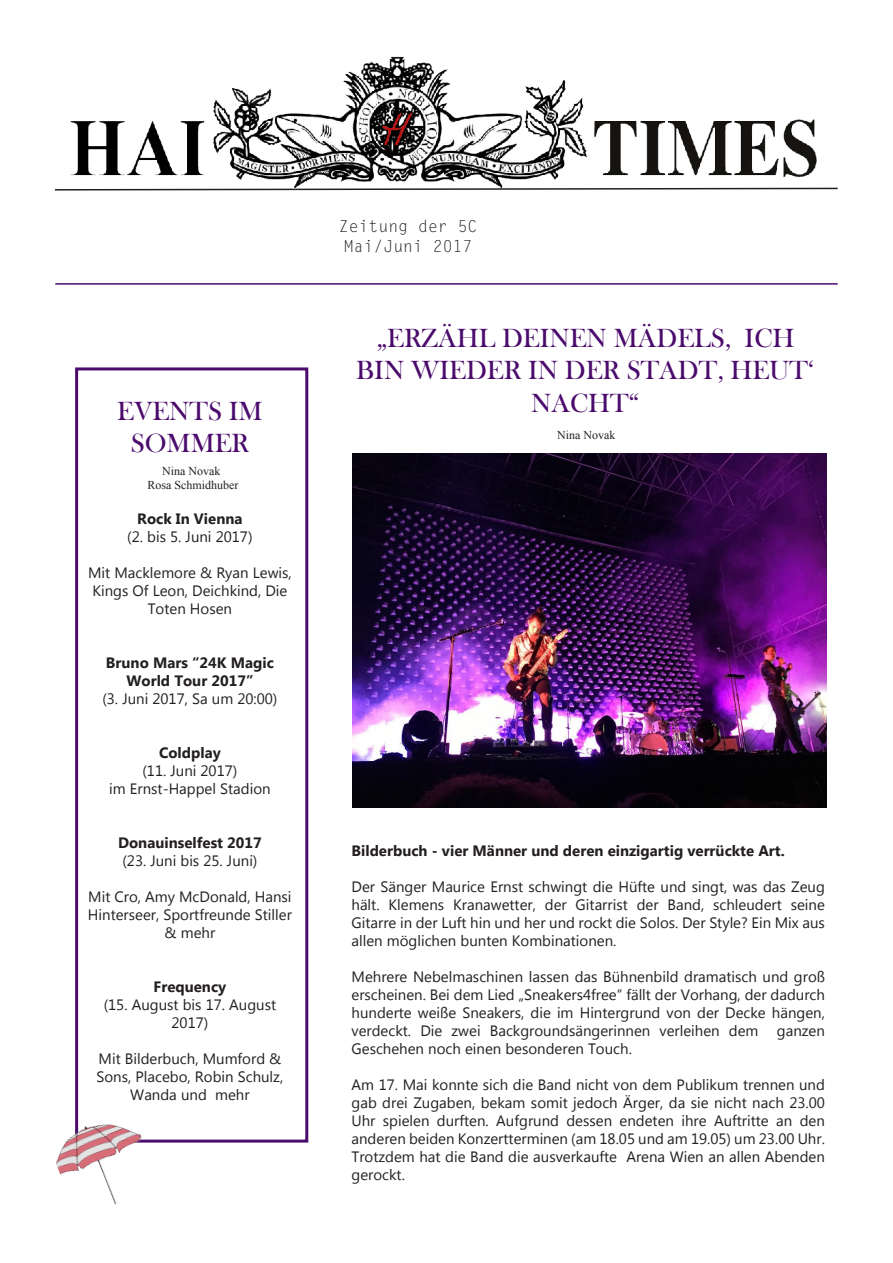
<style>
.page{position:relative;width:893px;height:1263px;background:#fff}
.page>*{position:absolute;margin:0;border:0;box-sizing:border-box;transform-origin:0 0}
.Überschrift_Neu{font:27px/32.4px "Bask Old Face";color:#4b0b6c;text-align:center}
.Überschrift{font:27px/32.4px "Bask Old Face";color:#4b0b6c;text-align:center}
.Quiz{font:16.5px "Letter Gothic Std";color:#231f20}
.Text_1{font:15px/18px "Lao UI";color:#231f20;text-align:center}
.Text_1-2{font:700 15px/18px "Lao UI";color:#231f20;text-align:center}
.Text_Norm{font:700 15px "Lao UI";color:#231f20}
.Name{font:12px "Times New Roman";color:#231f20}
</style>
<div class="page">
<img style="left:71px;top:56px;width:745px;height:131px">
<img style="left:353px;top:454px;width:473px;height:354px">
<hr style="left:55px;top:283px;width:783px;height:2px;background:#4b0b6c">
<div style="left:75px;top:367px;width:233px;height:775px;border:3px solid #4b0b6c"></div>
<img style="left:56px;top:1109px;width:105px;height:96px">
<svg style="left:54px;top:187px;width:784px;height:4px"></svg>
<p class="Überschrift" style="left:117px;top:395px;width:147px">EVENTS IM<br>SOMMER</p>
<p class="Name" style="left:162px;top:463px;width:60px">Nina Novak</p>
<p class="Name" style="left:147px;top:477px;width:92px">Rosa Schmidhuber</p>
<p class="Text_1-2" style="left:137px;top:509px;width:107px">Rock In Vienna</p>
<p class="Text_1" style="left:127px;top:527px;width:127px">(2. bis 5. Juni 2017)</p>
<p class="Text_1" style="left:88px;top:563px;width:205px">Mit Macklemore &amp; Ryan Lewis,<br>Kings Of Leon, Deichkind, Die<br>Toten Hosen</p>
<p class="Text_1-2" style="left:106px;top:653px;width:169px">Bruno Mars “24K Magic<br>World Tour 2017”</p>
<p class="Text_1" style="left:102px;top:689px;width:177px">(3. Juni 2017, Sa um 20:00)</p>
<p class="Text_1-2" style="left:159px;top:743px;width:63px">Coldplay</p>
<p class="Text_1" style="left:142px;top:761px;width:97px">(11. Juni 2017)</p>
<p class="Text_1" style="left:109px;top:779px;width:163px">im Ernst-Happel Stadion</p>
<p class="Text_1-2" style="left:118px;top:833px;width:145px">Donauinselfest 2017</p>
<p class="Text_1" style="left:122px;top:851px;width:137px">(23. Juni bis 25. Juni)</p>
<p class="Text_1" style="left:88px;top:887px;width:205px">Mit Cro, Amy McDonald, Hansi<br>Hinterseer, Sportfreunde Stiller &amp; mehr</p>
<p class="Text_1-2" style="left:154px;top:977px;width:74px">Frequency</p>
<p class="Text_1" style="left:104px;top:995px;width:174px">(15. August bis 17. August<br>2017)</p>
<p class="Text_1" style="left:97px;top:1049px;width:188px">Mit Bilderbuch, Mumford &amp;<br>Sons, Placebo, Robin Schulz,<br>Wanda und mehr</p>
<p class="Quiz" style="left:339px;top:217px;width:140px">Zeitung der 5C</p>
<p class="Quiz" style="left:344px;top:236px;width:130px">Mai/Juni 2017</p>
<p class="Überschrift_Neu" style="left:356px;top:322px;width:460px">„ERZÄHL DEINEN MÄDELS, ICH<br>BIN WIEDER IN DER STADT, HEUT‘<br>NACHT“</p>
<p class="Name" style="left:557px;top:427px;width:60px">Nina Novak</p>
<p class="Text_Norm" style="left:351px;top:841px;width:435px">Bilderbuch - vier Männer und deren einzigartig verrückte Art.</p>
<p class="Text_1" style="left:351px;top:877px;width:475px;text-align:justify">Der Sänger Maurice Ernst schwingt die Hüfte und singt, was das Zeug hält. Klemens Kranawetter, der Gitarrist der Band, schleudert seine Gitarre in der Luft hin und her und rockt die Solos. Der Style? Ein Mix aus allen möglichen bunten Kombinationen.</p>
<p class="Text_1" style="left:351px;top:967px;width:475px;text-align:justify">Mehrere Nebelmaschinen lassen das Bühnenbild dramatisch und groß erscheinen. Bei dem Lied „Sneakers4free“ fällt der Vorhang, der dadurch hunderte weiße Sneakers, die im Hintergrund von der Decke hängen, verdeckt. Die zwei Backgroundsängerinnen verleihen dem ganzen Geschehen noch einen besonderen Touch.</p>
<p class="Text_1" style="left:351px;top:1075px;width:475px;text-align:justify">Am 17. Mai konnte sich die Band nicht von dem Publikum trennen und gab drei Zugaben, bekam somit jedoch Ärger, da sie nicht nach 23.00<br>Uhr spielen durften. Aufgrund dessen endeten ihre Auftritte an den anderen beiden Konzertterminen (am 18.05 und am 19.05) um 23.00 Uhr.<br>Trotzdem hat die Band die ausverkaufte Arena Wien an allen Abenden gerockt.</p>
</div>
